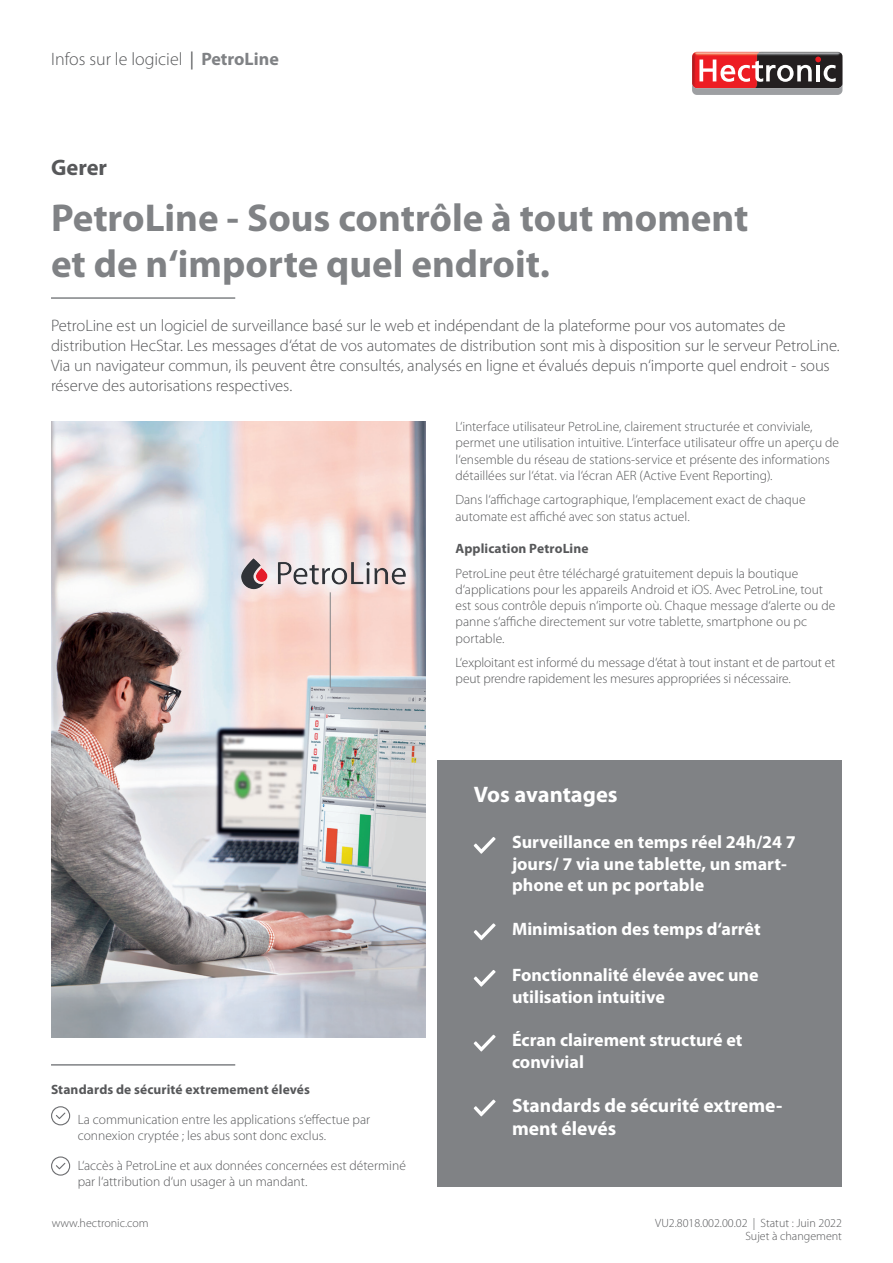
<style>
.page{position:relative;width:893px;height:1263px;background:#fff}
.page>*{position:absolute;margin:0;border:0;box-sizing:border-box;transform-origin:0 0}
.t1{font:700 39px/46.8px "Myriad Pro";color:#808285}
.t2{font:700 22.5px "Myriad Pro";color:#fff}
.t3{font:700 22.5px "Myriad Pro";color:#57585a}
.t4{font:700 19.5px/23.4px "Myriad Pro";color:#fff}
.t5{font:700 18px/21.6px "Myriad Pro";color:#fff}
.t6{font:300 18px "Myriad Pro";color:#57585a}
.t7{font:300 16.65px/20px "Myriad Pro";letter-spacing:-.01em;color:#57585a}
.t8{font:300 13.5px/16.2px "Myriad Pro";color:#57585a}
.t9{font:700 13.5px "Myriad Pro";letter-spacing:.01em;color:#57585a}
.t10{font:300 12px/13.5px "Myriad Pro";color:#57585a;text-align:right}
.s1{font-weight:400}
.s2{font-weight:700;color:#808285}
</style>
<div class="page">
<img style="left:692px;top:52px;width:150px;height:5px">
<svg style="left:692px;top:57px;width:150px;height:38px;background:#996062"></svg>
<hr style="left:51px;top:297px;width:184px;height:2px;background:#808285">
<div style="left:437px;top:760px;width:405px;height:426px;background:#808285"></div>
<svg style="left:474px;top:837px;width:22px;height:17px"></svg>
<svg style="left:474px;top:923px;width:22px;height:17px"></svg>
<svg style="left:474px;top:970px;width:22px;height:17px"></svg>
<svg style="left:474px;top:1035px;width:22px;height:16px"></svg>
<svg style="left:474px;top:1099px;width:22px;height:17px"></svg>
<hr style="left:51px;top:1064px;width:184px;height:1px;background:#808285">
<img style="left:51px;top:421px;width:374px;height:616px">
<svg style="left:51px;top:1106px;width:19px;height:19px"></svg>
<img style="left:235px;top:550px;width:177px;height:47px">
<hr style="left:330px;top:592px;width:1px;height:96px;background:#808285">
<svg style="left:51px;top:1156px;width:19px;height:19px"></svg>
<h3 class="t6" style="left:51px;top:49px;width:229px">Infos sur le logiciel <span class="s1">|</span> <span class="s2">PetroLine</span></h3>
<h2 class="t3" style="left:51px;top:153px;width:58px">Gerer</h2>
<h1 class="t1" style="left:51px;top:193px;width:699px">PetroLine - Sous contrôle à tout moment et de n‘importe quel endroit.</h1>
<p class="t7" style="left:51px;top:316px;width:790px">PetroLine est un logiciel de surveillance basé sur le web et indépendant de la plateforme pour vos automates de distribution HecStar. Les messages d‘état de vos automates de distribution sont mis à disposition sur le serveur PetroLine.<br>Via un navigateur commun, ils peuvent être consultés, analysés en ligne et évalués depuis n‘importe quel endroit - sous réserve des autorisations respectives.</p>
<p class="t9" style="left:51px;top:1081px;width:260px">Standards de sécurité extremement élevés</p>
<p class="t8" style="left:78px;top:1111px;width:294px">La communication entre les applications s‘effectue par connexion cryptée ; les abus sont donc exclus.</p>
<p class="t8" style="left:78px;top:1158px;width:330px">L‘accès à PetroLine et aux données concernées est déterminé par l‘attribution d‘un usager à un mandant.</p>
<p class="t10" style="left:52px;top:1216px;width:98px">www.hectronic.com</p>
<p class="t8" style="left:455px;top:419px;width:385px">L‘interface utilisateur PetroLine, clairement structurée et conviviale, permet une utilisation intuitive. L‘interface utilisateur offre un aperçu de l‘ensemble du réseau de stations-service et présente des informations détaillées sur l‘état. via l‘écran AER (Active Event Reporting).</p>
<p class="t8" style="left:455px;top:492px;width:352px">Dans l‘affichage cartographique, l‘emplacement exact de chaque automate est affiché avec son status actuel.</p>
<p class="t9" style="left:455px;top:540px;width:135px">Application PetroLine</p>
<p class="t8" style="left:455px;top:565px;width:381px">PetroLine peut être téléchargé gratuitement depuis la boutique d‘applications pour les appareils Android et iOS. Avec PetroLine, tout est sous contrôle depuis n‘importe où. Chaque message d‘alerte ou de panne s‘affiche directement sur votre tablette, smartphone ou pc portable.</p>
<p class="t8" style="left:455px;top:655px;width:381px">L‘exploitant est informé du message d‘état à tout instant et de partout et peut prendre rapidement les mesures appropriées si nécessaire.</p>
<h2 class="t2" style="left:474px;top:779px;width:145px">Vos avantages</h2>
<h3 class="t5" style="left:512px;top:831px;width:285px">Surveillance en temps réel 24h/24 7 jours/ 7 via une tablette, un smart&shy;phone et un pc portable</h3>
<h3 class="t5" style="left:512px;top:917px;width:250px">Minimisation des temps d‘arrêt</h3>
<h3 class="t5" style="left:512px;top:964px;width:248px">Fonctionnalité élevée avec une utilisation intuitive</h3>
<h3 class="t5" style="left:512px;top:1028px;width:232px">Écran clairement structuré et convivial</h3>
<h3 class="t4" style="left:512px;top:1093px;width:272px">Standards de sécurité extreme&shy;ment élevés</h3>
<p class="t10" style="left:655px;top:1216px;width:188px">VU2.8018.002.00.02 | Statut : Juin 2022<br>Sujet à changement</p>
</div>
